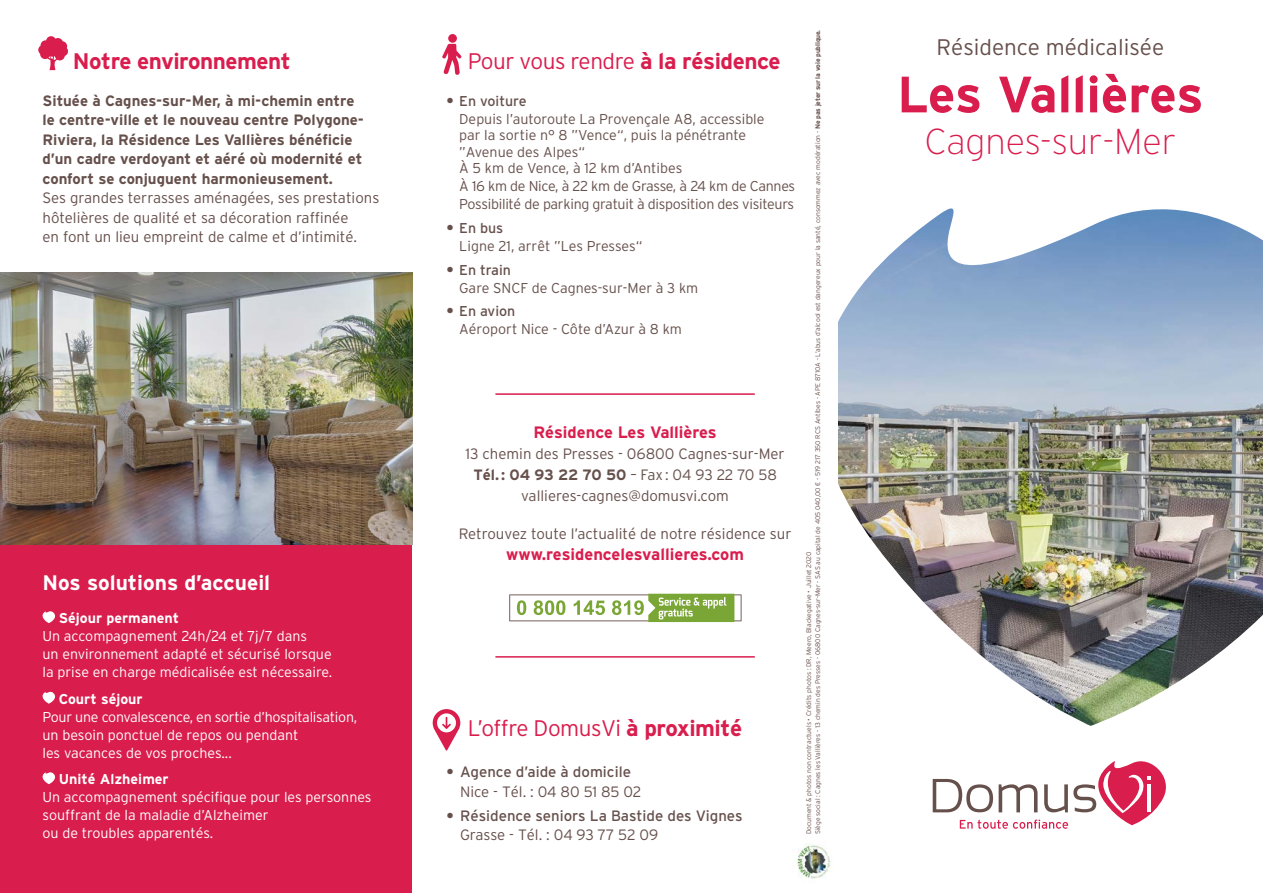
<style>
.page{position:relative;width:1263px;height:893px;background:#fff}
.page>*{position:absolute;margin:0;border:0;box-sizing:border-box;transform-origin:0 0}
.t1{font:700 51px "Interstate";letter-spacing:-.005em;color:#d91d4d}
.t2{font:200 36px "Interstate";color:#d91d4d}
.t3{font:300 22.5px "Interstate";letter-spacing:-.02em;color:#d91d4d}
.t4{font:300 22.5px "Interstate";color:#66504b}
.t5{font:700 22.5px "Interstate";letter-spacing:-.02em;color:#d91d4d}
.t6{font:700 21px "Interstate";color:#fff}
.t7{font:700 16.5px "Interstate";color:#d91d4d}
.t8{font:700 15px/19.5px "Interstate";color:#66504b}
.t9{font:300 15px/21px "Interstate";color:#66504b;text-align:center}
.t10{font:15px/19.5px "Interstate";color:#66504b}
.t11{font:300 14.25px/16.5px "Interstate";letter-spacing:-.01em;color:#66504b}
.t12{font:300 14.25px/18px "Interstate";color:#fff}
.t13{font:300 14.25px/18px "Interstate";letter-spacing:-.02em;color:#fff}
.t14{font:700 14.25px "Interstate";color:#fff}
.t15{font:14.25px "Interstate";color:#66504b}
.t16{font:300 6.75px "Interstate";color:#66504b}
.s1{font-weight:700}
.s2{font-weight:700;font-size:15px}
.s3{font-weight:300}
</style>
<div class="page">
<div style="left:0;top:544px;width:412px;height:349px;background:#d91d4d"></div>
<svg style="left:42px;top:611px;width:13px;height:12px"></svg>
<svg style="left:42px;top:691px;width:13px;height:13px"></svg>
<svg style="left:42px;top:772px;width:13px;height:12px"></svg>
<img style="left:838px;top:208px;width:425px;height:518px">
<svg style="left:933px;top:761px;width:233px;height:68px"></svg>
<img style="left:0;top:272px;width:412px;height:272px">
<img style="left:797px;top:844px;width:34px;height:35px">
<svg style="left:38px;top:36px;width:30px;height:34px"></svg>
<svg style="left:442px;top:44px;width:19px;height:31px"></svg>
<div style="left:448px;top:34px;width:9px;height:9px;background:#d91d4d;border-radius:50%"></div>
<svg style="left:509px;top:594px;width:232px;height:28px"></svg>
<svg style="left:433px;top:709px;width:27px;height:41px"></svg>
<hr style="left:495px;top:656px;width:260px;height:2px;background:#d91d4d">
<hr style="left:495px;top:393px;width:260px;height:2px;background:#d91d4d">
<p class="t5" style="left:73px;top:47px;width:219px">Notre environnement</p>
<p class="t3" style="left:468px;top:47px;width:314px">Pour vous rendre <span class="s1">à la résidence</span></p>
<p class="t15" style="left:446px;top:92px;width:82px"><span class="s2">•</span> En voiture</p>
<p class="t11" style="left:459px;top:110px;width:307px">Depuis l’autoroute La Provençale A8, accessible par la sortie n° 8 ”Vence“, puis la pénétrante ”Avenue des Alpes“<br>À 5 km de Vence, à 12 km d’Antibes</p>
<p class="t11" style="left:459px;top:177px;width:337px;line-height:18px">À 16 km de Nice, à 22 km de Grasse, à 24 km de Cannes<br>Possibilité de parking gratuit à disposition des visiteurs</p>
<p class="t15" style="left:446px;top:219px;width:58px"><span class="s2">•</span> En bus</p>
<p class="t11" style="left:459px;top:237px;width:185px">Ligne 21, arrêt ”Les Presses“</p>
<p class="t15" style="left:446px;top:261px;width:66px"><span class="s2">•</span> En train</p>
<p class="t11" style="left:459px;top:279px;width:241px">Gare SNCF de Cagnes-sur-Mer à 3 km</p>
<p class="t15" style="left:446px;top:303px;width:70px"><span class="s2">•</span> En avion</p>
<p class="t11" style="left:459px;top:321px;width:224px">Aéroport Nice - Côte d’Azur à 8 km</p>
<p class="t8" style="left:43px;top:90px;width:338px">Située à Cagnes-sur-Mer, à mi-chemin entre<br>le centre-ville et le nouveau centre Polygone-Riviera, la Résidence Les Vallières bénéficie d’un cadre verdoyant et aéré où modernité et confort se conjuguent harmonieusement.<br><span class="s3">Ses grandes terrasses aménagées, ses prestations hôtelières de qualité et sa décoration raffinée<br>en font un lieu empreint de calme et d’intimité.</span></p>
<p class="t6" style="left:43px;top:570px;width:229px">Nos solutions d’accueil</p>
<p class="t14" style="left:59px;top:609px;width:122px">Séjour permanent</p>
<p class="t12" style="left:43px;top:627px;width:291px">Un accompagnement 24h/24 et 7j/7 dans<br>un environnement adapté et sécurisé lorsque la prise en charge médicalisée est nécessaire.</p>
<p class="t14" style="left:59px;top:690px;width:85px">Court séjour</p>
<p class="t13" style="left:43px;top:707px;width:316px">Pour une convalescence, en sortie d’hospitalisation, un besoin ponctuel de repos ou pendant<br>les vacances de vos proches...</p>
<p class="t14" style="left:59px;top:770px;width:111px">Unité Alzheimer</p>
<p class="t12" style="left:43px;top:788px;width:331px">Un accompagnement spécifique pour les personnes souffrant de la maladie d’Alzheimer<br>ou de troubles apparentés.</p>
<p class="t7" style="left:533px;top:423px;width:185px">Résidence Les Vallières</p>
<p class="t9" style="left:465px;top:443px;width:321px">13 chemin des Presses - 06800 Cagnes-sur-Mer</p>
<p class="t9" style="left:473px;top:464px;width:305px"><span class="s1">Tél.: 04 93 22 70 50</span> – Fax: 04 93 22 70 58 vallieres-cagnes@domusvi.com</p>
<p class="t9" style="left:459px;top:523px;width:334px">Retrouvez toute l’actualité de notre résidence sur</p>
<p class="t7" style="left:506px;top:544px;width:239px">www.residencelesvallieres.com</p>
<p class="t3" style="left:468px;top:714px;width:276px">L’offre DomusVi <span class="s1">à proximité</span></p>
<p class="t10" style="left:460px;top:762px;width:183px;text-indent:-14px"><span class="s1">•</span> Agence d’aide à domicile<br><span class="s3">Nice - Tél. : 04 80 51 85 02</span></p>
<p class="t10" style="left:460px;top:805px;width:284px;text-indent:-14px"><span class="s1">•</span> Résidence seniors La Bastide des Vignes<br><span class="s3">Grasse - Tél. : 04 93 77 52 09</span></p>
<p class="t16" style="left:813px;top:834px;width:806px;rotate:-90deg">Siège social : Cagnes les Vallières - 13 chemin des Presses - 06800 Cagnes-sur-Mer - SAS au capital de 405 040,00 € - 519 217 350 RCS Antibes - APE 8710A - L’abus d’alcool est dangereux pour la santé, consommez avec modération - <span class="s1">Ne pas jeter sur la voie publique.</span></p>
<p class="t16" style="left:804px;top:834px;width:284px;rotate:-90deg">Document &amp; photos non contractuels • Crédits photos : DR, Meero, Blackegative • Juillet 2020</p>
<p class="t4" style="left:936px;top:34px;width:229px">Résidence médicalisée</p>
<p class="t1" style="left:897px;top:63px;width:308px">Les Vallières</p>
<p class="t2" style="left:924px;top:119px;width:253px">Cagnes-sur-Mer</p>
</div>
